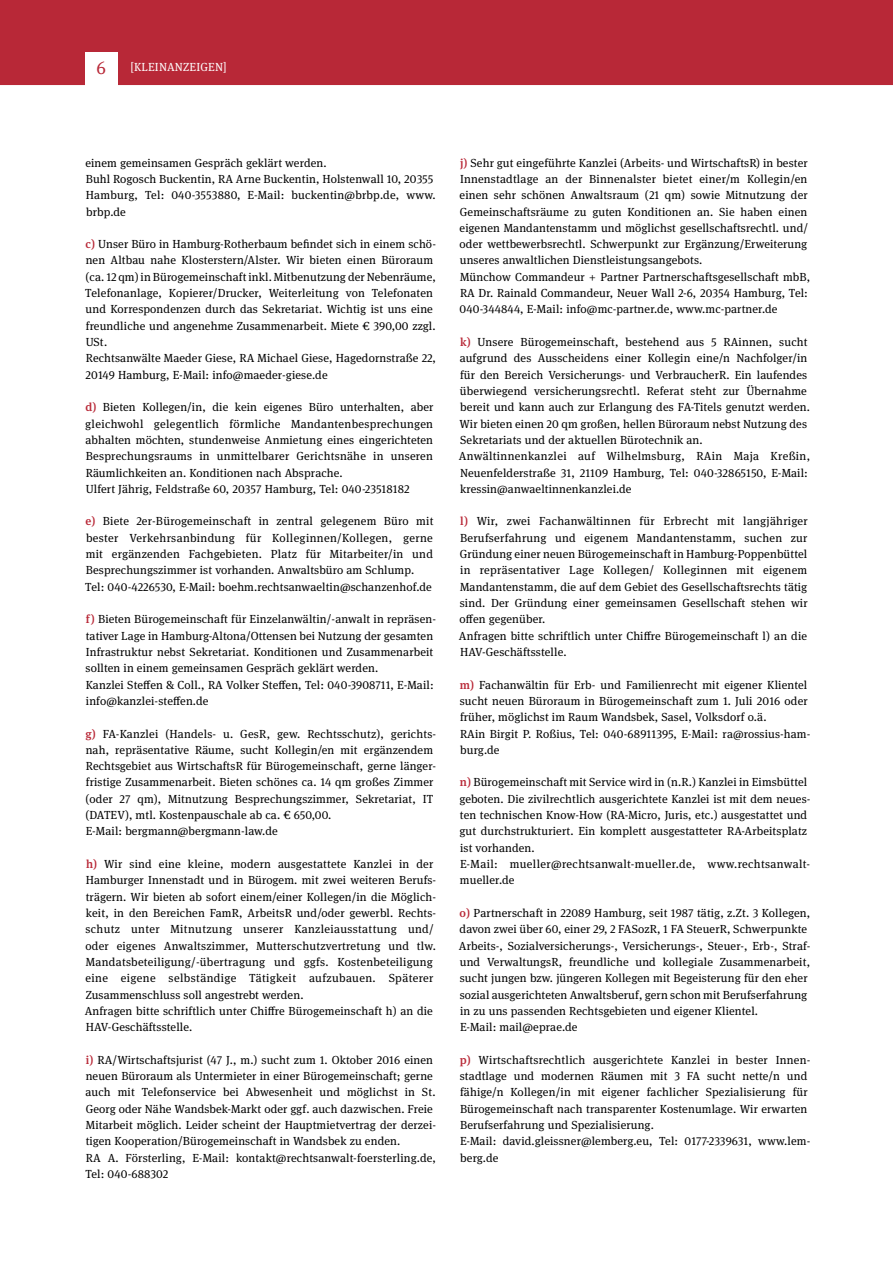
<style>
.page{position:relative;width:893px;height:1263px;background:#fff}
.page>*{position:absolute;margin:0;border:0;box-sizing:border-box;transform-origin:0 0}
.t1{font:18px "Meta Serif Pro";color:#b82837}
.t2{font:11.7px/16.4px "Meta Serif Pro";letter-spacing:.01em;color:#000}
.t3{font:11.7px "Meta Serif Pro";letter-spacing:.02em;color:#fff}
.s1{font-weight:500;color:#b82837}
</style>
<div class="page">
<div style="left:0;top:0;width:893px;height:84px;background:#b82837"></div>
<hr style="left:0;top:84px;width:893px;height:1px;background:#b82837">
<div style="left:85px;top:53px;width:32px;height:34px;background:#fff"></div>
<h1 class="t1" style="left:96px;top:55px;width:11px">6</h1>
<p class="t3" style="left:130px;top:58px;width:98px">[KLEINANZEIGEN]</p>
<p class="t2" style="left:85px;top:154px;width:352px">einem gemeinsamen Gespräch geklärt werden.<br>Buhl Rogosch Buckentin, RA Arne Buckentin, Holstenwall 10, 20355<br>Hamburg, Tel: 040-3553880, E-Mail: buckentin@brbp.de, www. brbp.de</p>
<p class="t2" style="left:85px;top:235px;width:352px"><span class="s1">c)</span> Unser Büro in Hamburg-Rotherbaum befindet sich in einem schö&shy;nen Altbau nahe Klosterstern/Alster. Wir bieten einen Büroraum (ca. 12 qm) in Bürogemeinschaft inkl. Mitbenutzung der Nebenräume, Telefonanlage, Kopierer/Drucker, Weiterleitung von Telefonaten und Korrespondenzen durch das Sekretariat. Wichtig ist uns eine freundliche und angenehme Zusammenarbeit. Miete € 390,00 zzgl.<br>USt.<br>Rechtsanwälte Maeder Giese, RA Michael Giese, Hagedornstraße 22, 20149 Hamburg, E-Mail: info@maeder-giese.de</p>
<p class="t2" style="left:85px;top:398px;width:350px"><span class="s1">d)</span> Bieten Kollegen/in, die kein eigenes Büro unterhalten, aber gleichwohl gelegentlich förmliche Mandantenbesprechungen abhalten möchten, stundenweise Anmietung eines eingerichteten Besprechungsraums in unmittelbarer Gerichtsnähe in unseren Räumlichkeiten an. Konditionen nach Absprache.<br>Ulfert Jährig, Feldstraße 60, 20357 Hamburg, Tel: 040-23518182</p>
<p class="t2" style="left:85px;top:513px;width:350px"><span class="s1">e)</span> Biete 2er-Bürogemeinschaft in zentral gelegenem Büro mit bester Verkehrsanbindung für Kolleginnen/Kollegen, gerne mit ergänzenden Fachgebieten. Platz für Mitarbeiter/in und Besprechungszimmer ist vorhanden. Anwaltsbüro am Schlump.<br>Tel: 040-4226530, E-Mail: boehm.rechtsanwaeltin@schanzenhof.de</p>
<p class="t2" style="left:86px;top:610px;width:352px"><span class="s1">f)</span> Bieten Bürogemeinschaft für Einzelanwältin/-anwalt in repräsen&shy;tativer Lage in Hamburg-Altona/Ottensen bei Nutzung der gesamten Infrastruktur nebst Sekretariat. Konditionen und Zusammenarbeit sollten in einem gemeinsamen Gespräch geklärt werden.<br>Kanzlei Steffen &amp; Coll., RA Volker Steffen, Tel: 040-3908711, E-Mail: info@kanzlei-steffen.de</p>
<p class="t2" style="left:85px;top:725px;width:352px"><span class="s1">g)</span> FA-Kanzlei (Handels- u. GesR, gew. Rechtsschutz), gerichts&shy;nah, repräsentative Räume, sucht Kollegin/en mit ergänzendem Rechtsgebiet aus WirtschaftsR für Bürogemeinschaft, gerne länger&shy;fristige Zusammenarbeit. Bieten schönes ca. 14 qm großes Zimmer (oder 27 qm), Mitnutzung Besprechungszimmer, Sekretariat, IT (DATEV), mtl. Kostenpauschale ab ca. € 650,00.<br>E-Mail: bergmann@bergmann-law.de</p>
<p class="t2" style="left:85px;top:855px;width:353px"><span class="s1">h)</span> Wir sind eine kleine, modern ausgestattete Kanzlei in der Hamburger Innenstadt und in Bürogem. mit zwei weiteren Berufs&shy;trägern. Wir bieten ab sofort einem/einer Kollegen/in die Möglich&shy;keit, in den Bereichen FamR, ArbeitsR und/oder gewerbl. Rechts&shy;schutz unter Mitnutzung unserer Kanzleiausstattung und/ oder eigenes Anwaltszimmer, Mutterschutzvertretung und tlw.<br>Mandatsbeteiligung/-übertragung und ggfs. Kostenbeteiligung eine eigene selbständige Tätigkeit aufzubauen. Späterer Zusammenschluss soll angestrebt werden.<br>Anfragen bitte schriftlich unter Chiffre Bürogemeinschaft h) an die HAV-Geschäftsstelle.</p>
<p class="t2" style="left:85px;top:1051px;width:352px"><span class="s1">i)</span> RA/Wirtschaftsjurist (47 J., m.) sucht zum 1. Oktober 2016 einen neuen Büroraum als Untermieter in einer Bürogemeinschaft; gerne auch mit Telefonservice bei Abwesenheit und möglichst in St.<br>Georg oder Nähe Wandsbek-Markt oder ggf. auch dazwischen. Freie Mitarbeit möglich. Leider scheint der Hauptmietvertrag der derzei&shy;tigen Kooperation/Bürogemeinschaft in Wandsbek zu enden.<br>RA A. Försterling, E-Mail: kontakt@rechtsanwalt-foersterling.de, Tel: 040-688302</p>
<p class="t2" style="left:460px;top:154px;width:352px"><span class="s1">j)</span> Sehr gut eingeführte Kanzlei (Arbeits- und WirtschaftsR) in bester Innenstadtlage an der Binnenalster bietet einer/m Kollegin/en einen sehr schönen Anwaltsraum (21 qm) sowie Mitnutzung der Gemeinschaftsräume zu guten Konditionen an. Sie haben einen eigenen Mandantenstamm und möglichst gesellschaftsrechtl. und/ oder wettbewerbsrechtl. Schwerpunkt zur Ergänzung/Erweiterung unseres anwaltlichen Dienstleistungsangebots.<br>Münchow Commandeur + Partner Partnerschaftsgesellschaft mbB, RA Dr. Rainald Commandeur, Neuer Wall 2-6, 20354 Hamburg, Tel:<br>040-344844, E-Mail: info@mc-partner.de, www.mc-partner.de</p>
<p class="t2" style="left:459px;top:333px;width:353px"><span class="s1">k)</span> Unsere Bürogemeinschaft, bestehend aus 5 RAinnen, sucht aufgrund des Ausscheidens einer Kollegin eine/n Nachfolger/in für den Bereich Versicherungs- und VerbraucherR. Ein laufendes überwiegend versicherungsrechtl. Referat steht zur Übernahme bereit und kann auch zur Erlangung des FA-Titels genutzt werden.<br>Wir bieten einen 20 qm großen, hellen Büroraum nebst Nutzung des Sekretariats und der aktuellen Bürotechnik an.<br>Anwältinnenkanzlei auf Wilhelmsburg, RAin Maja Kreßin, Neuenfelderstraße 31, 21109 Hamburg, Tel: 040-32865150, E-Mail: kressin@anwaeltinnenkanzlei.de</p>
<p class="t2" style="left:459px;top:513px;width:350px"><span class="s1">l)</span> Wir, zwei Fachanwältinnen für Erbrecht mit langjähriger Berufserfahrung und eigenem Mandantenstamm, suchen zur Gründung einer neuen Bürogemeinschaft in Hamburg-Poppenbüttel in repräsentativer Lage Kollegen/ Kolleginnen mit eigenem Mandantenstamm, die auf dem Gebiet des Gesellschaftsrechts tätig sind. Der Gründung einer gemeinsamen Gesellschaft stehen wir offen gegenüber.<br>Anfragen bitte schriftlich unter Chiffre Bürogemeinschaft l) an die HAV-Geschäftsstelle.</p>
<p class="t2" style="left:460px;top:676px;width:352px"><span class="s1">m)</span> Fachanwältin für Erb- und Familienrecht mit eigener Klientel sucht neuen Büroraum in Bürogemeinschaft zum 1. Juli 2016 oder früher, möglichst im Raum Wandsbek, Sasel, Volksdorf o.ä.<br>RAin Birgit P. Roßius, Tel: 040-68911395, E-Mail: ra@rossius-ham&shy;burg.de</p>
<p class="t2" style="left:459px;top:774px;width:352px"><span class="s1">n)</span> Bürogemeinschaft mit Service wird in (n.R.) Kanzlei in Eimsbüttel geboten. Die zivilrechtlich ausgerichtete Kanzlei ist mit dem neues&shy;ten technischen Know-How (RA-Micro, Juris, etc.) ausgestattet und gut durchstrukturiert. Ein komplett ausgestatteter RA-Arbeitsplatz ist vorhanden.<br>E-Mail: mueller@rechtsanwalt-mueller.de, www.rechtsanwalt&shy;mueller.de</p>
<p class="t2" style="left:459px;top:904px;width:353px"><span class="s1">o)</span> Partnerschaft in 22089 Hamburg, seit 1987 tätig, z.Zt. 3 Kollegen, davon zwei über 60, einer 29, 2 FASozR, 1 FA SteuerR, Schwerpunkte Arbeits-, Sozialversicherungs-, Versicherungs-, Steuer-, Erb-, Straf&shy;und VerwaltungsR, freundliche und kollegiale Zusammenarbeit, sucht jungen bzw. jüngeren Kollegen mit Begeisterung für den eher sozial ausgerichteten Anwaltsberuf, gern schon mit Berufserfahrung in zu uns passenden Rechtsgebieten und eigener Klientel.<br>E-Mail: mail@eprae.de</p>
<p class="t2" style="left:460px;top:1051px;width:352px"><span class="s1">p)</span> Wirtschaftsrechtlich ausgerichtete Kanzlei in bester Innen&shy;stadtlage und modernen Räumen mit 3 FA sucht nette/n und fähige/n Kollegen/in mit eigener fachlicher Spezialisierung für Bürogemeinschaft nach transparenter Kostenumlage. Wir erwarten Berufserfahrung und Spezialisierung.<br>E-Mail: david.gleissner@lemberg.eu, Tel: 0177-2339631, www.lem&shy;berg.de</p>
</div>
